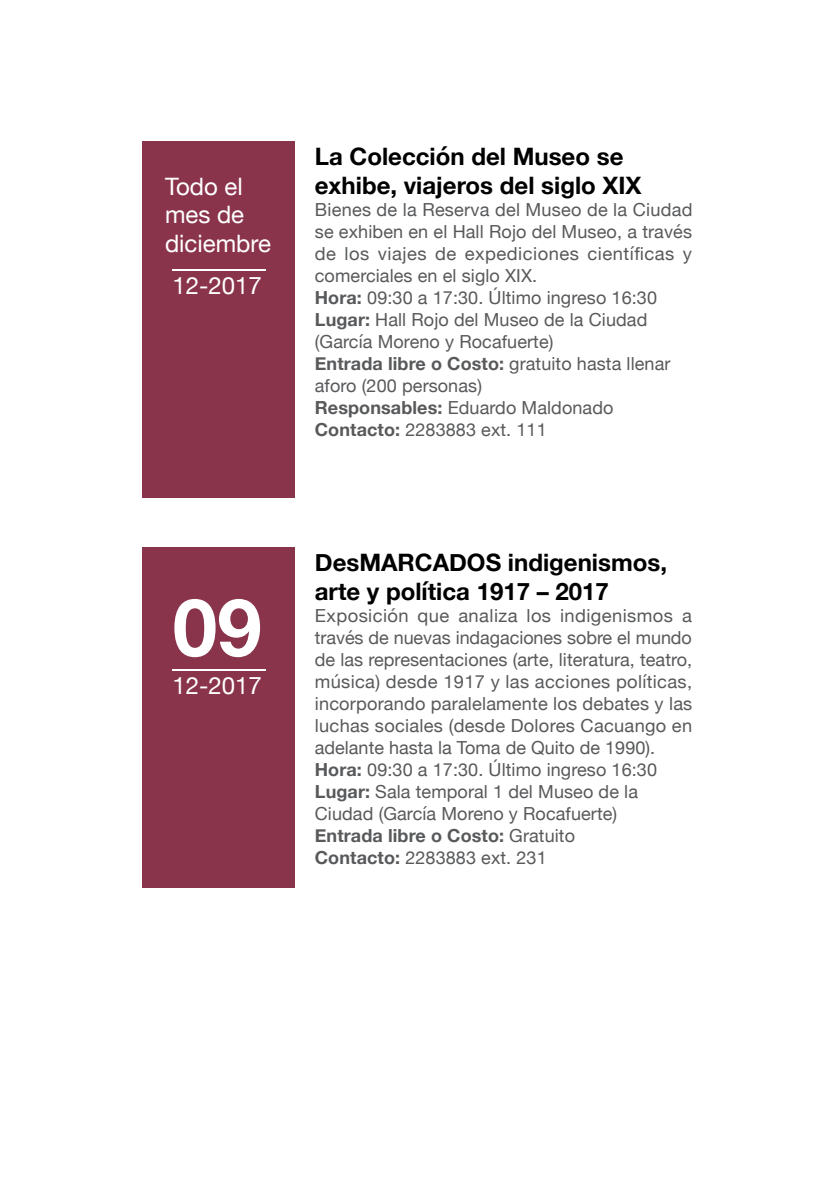
<style>
.page{position:relative;width:834px;height:1191px;background:#fff}
.page>*{position:absolute;margin:0;border:0;box-sizing:border-box;transform-origin:0 0}
.t1{font:700 80px "Helvetica Neue LT Std";color:#fff}
.t2{font:700 24px/28.8px "Helvetica Neue";color:#000}
.t3{font:24px/28.8px "Helvetica Neue";color:#fff}
.t4{font:18px/22px "Helvetica Neue";letter-spacing:.005em;color:#58595b}
.s1{font-weight:700}
</style>
<div class="page">
<div style="left:142px;top:142px;width:152px;height:356px;background:#8a344c"></div>
<hr style="left:173px;top:269px;width:93px;height:2px;background:#fff">
<div style="left:142px;top:547px;width:152px;height:341px;background:#8a344c"></div>
<hr style="left:173px;top:669px;width:93px;height:2px;background:#fff">
<h2 class="t3" style="left:165px;top:173px;width:107px">Todo el mes de diciembre</h2>
<h2 class="t3" style="left:172px;top:273px;width:91px">12-2017</h2>
<h2 class="t2" style="left:315px;top:143px;width:328px">La Colección del Museo se exhibe, viajeros del siglo XIX</h2>
<p class="t4" style="left:315px;top:200px;width:379px">Bienes de la Reserva del Museo de la Ciudad se exhiben en el Hall Rojo del Museo, a través de los viajes de expediciones científicas y comerciales en el siglo XIX.<br><span class="s1">Hora:</span> 09:30 a 17:30. Último ingreso 16:30<br><span class="s1">Lugar:</span> Hall Rojo del Museo de la Ciudad (García Moreno y Rocafuerte)<br><span class="s1">Entrada libre o Costo:</span> gratuito hasta llenar aforo (200 personas)<br><span class="s1">Responsables:</span> Eduardo Maldonado <span class="s1">Contacto:</span> 2283883 ext. 111</p>
<h1 class="t1" style="left:173px;top:578px;width:90px">09</h1>
<h2 class="t3" style="left:172px;top:672px;width:91px">12-2017</h2>
<h2 class="t2" style="left:315px;top:548px;width:353px">DesMARCADOS indigenismos, arte y política 1917 – 2017</h2>
<p class="t4" style="left:315px;top:605px;width:379px">Exposición que analiza los indigenismos a través de nuevas indagaciones sobre el mundo de las representaciones (arte, literatura, teatro, música) desde 1917 y las acciones políticas, incorporando paralelamente los debates y las luchas sociales (desde Dolores Cacuango en adelante hasta la Toma de Quito de 1990).<br><span class="s1">Hora:</span> 09:30 a 17:30. Último ingreso 16:30<br><span class="s1">Lugar:</span> Sala temporal 1 del Museo de la Ciudad (García Moreno y Rocafuerte)<br><span class="s1">Entrada libre o Costo:</span> Gratuito<br><span class="s1">Contacto:</span> 2283883 ext. 231</p>
</div>
